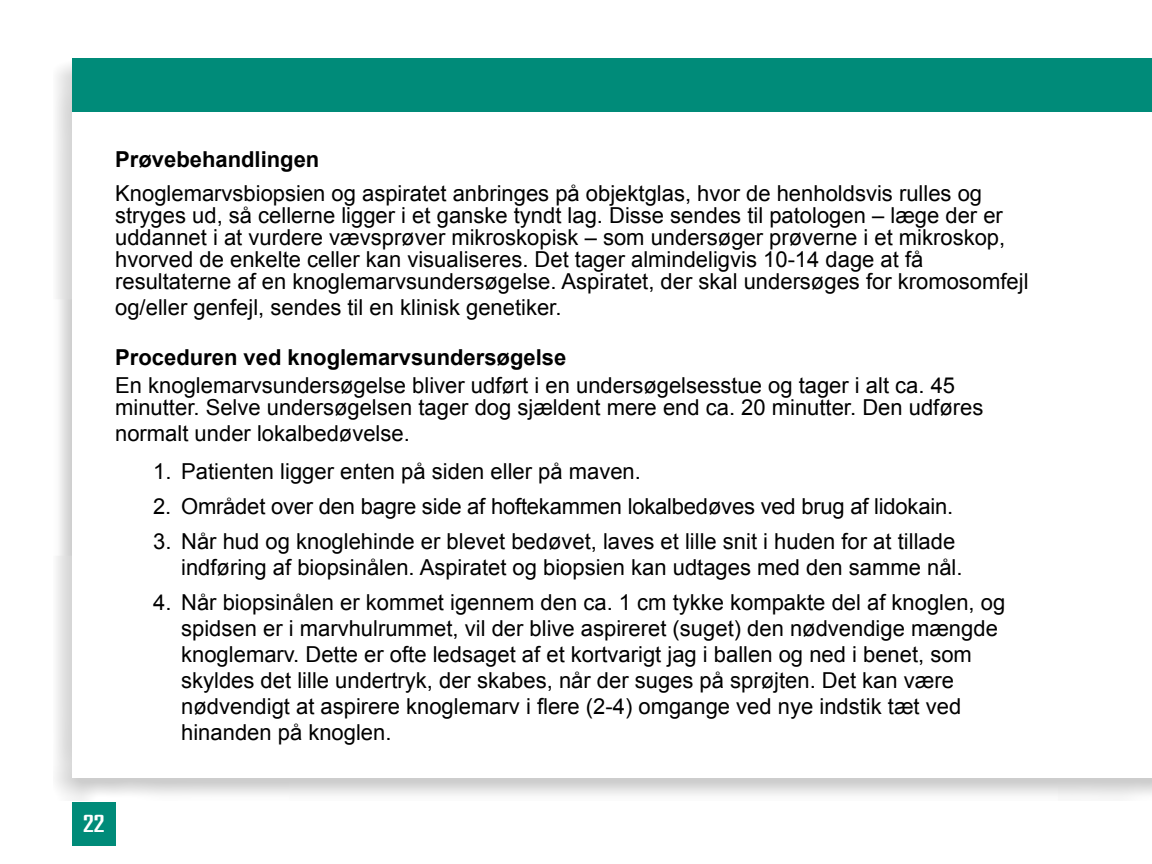
<style>
.page{position:relative;width:1152px;height:864px;background:#fff}
.page>*{position:absolute;margin:0;border:0;box-sizing:border-box;transform-origin:0 0}
.t1{font:700 22.4px "Bureau Agency";color:#fff;scale:1.33 1}
.t2{font:22px/26px "Arial";color:#000}
.t3{font:700 22px "Arial";color:#000}
</style>
<div class="page">
<div style="left:53px;top:58px;width:1099px;height:743px;background:#000;opacity:.2"></div>
<div style="left:72px;top:58px;width:1080px;height:720px;background:#fff"></div>
<div style="left:72px;top:58px;width:1080px;height:54px;background:#008b79"></div>
<div style="left:72px;top:802px;width:44px;height:44px;background:#008b79"></div>
<p class="t3" style="left:115px;top:145px;width:206px">Prøvebehandlingen</p>
<p class="t2" style="left:115px;top:183px;width:915px;line-height:22px">Knoglemarvsbiopsien og aspiratet anbringes på objektglas, hvor de henholdsvis rulles og stryges ud, så cellerne ligger i et ganske tyndt lag. Disse sendes til patologen – læge der er uddannet i at vurdere vævsprøver mikroskopisk – som undersøger prøverne i et mikroskop, hvorved de enkelte celler kan visualiseres. Det tager almindeligvis 10-14 dage at få resultaterne af en knoglemarvsundersøgelse. Aspiratet, der skal undersøges for kromosomfejl</p>
<p class="t2" style="left:115px;top:295px;width:448px">og/eller genfejl, sendes til en klinisk genetiker.</p>
<p class="t3" style="left:115px;top:343px;width:453px">Proceduren ved knoglemarvsundersøgelse</p>
<p class="t2" style="left:115px;top:375px;width:870px;line-height:22px">En knoglemarvsundersøgelse bliver udført i en undersøgelsesstue og tager i alt ca. 45 minutter. Selve undersøgelsen tager dog sjældent mere end ca. 20 minutter. Den udføres</p>
<p class="t2" style="left:115px;top:421px;width:296px">normalt under lokalbedøvelse.</p>
<p class="t2" style="left:153px;top:459px;width:489px">1. Patienten ligger enten på siden eller på maven.</p>
<p class="t2" style="left:153px;top:494px;width:801px">2. Området over den bagre side af hoftekammen lokalbedøves ved brug af lidokain.</p>
<p class="t2" style="left:181px;top:529px;width:783px;text-indent:-28px">3. Når hud og knoglehinde er blevet bedøvet, laves et lille snit i huden for at tillade indføring af biopsinålen. Aspiratet og biopsien kan udtages med den samme nål.</p>
<p class="t2" style="left:181px;top:590px;width:826px;text-indent:-28px">4. Når biopsinålen er kommet igennem den ca. 1 cm tykke kompakte del af knoglen, og spidsen er i marvhulrummet, vil der blive aspireret (suget) den nødvendige mængde knoglemarv. Dette er ofte ledsaget af et kortvarigt jag i ballen og ned i benet, som skyldes det lille undertryk, der skabes, når der suges på sprøjten. Det kan være nødvendigt at aspirere knoglemarv i flere (2-4) omgange ved nye indstik tæt ved hinanden på knoglen.</p>
<p class="t1" style="left:83px;top:811px;width:18px">22</p>
</div>
